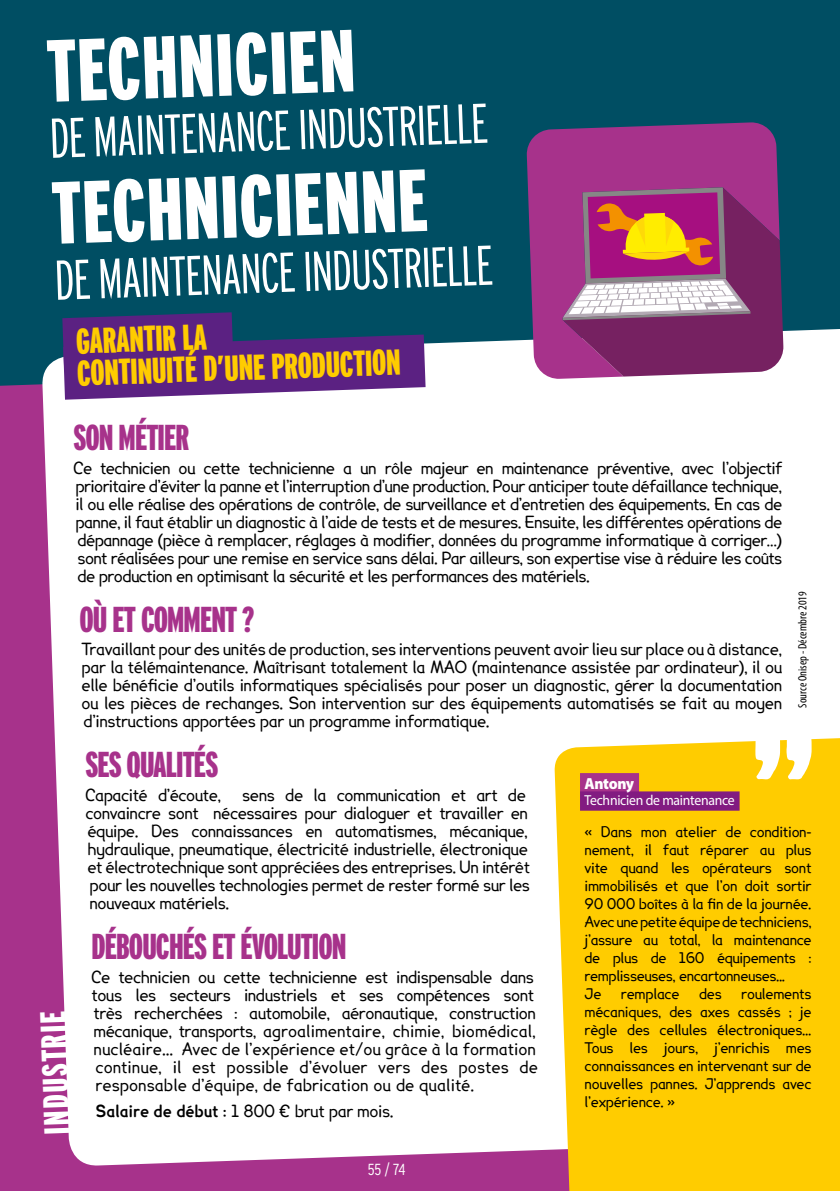
<style>
.page{position:relative;width:840px;height:1191px;background:#fff}
.page>*{position:absolute;margin:0;border:0;box-sizing:border-box;transform-origin:0 0}
.t1{font:900 extra-condensed 88px "Interstate";color:#fff}
.t2{font:300 extra-condensed 56px "Interstate";color:#fff}
.t3{font:900 extra-condensed 36px "Interstate";letter-spacing:-.025em;color:#a7328b}
.t4{font:900 extra-condensed 36px/32px "Interstate";color:#fc0}
.t5{font:900 extra-condensed 36px "Interstate";color:#fff}
.t6{font:16px/18px "Lexie Readable";letter-spacing:-.03em;color:#000;text-align:justify}
.t7{font:900 16px "Myriad Pro";letter-spacing:-.025em;color:#fff;scale:.95 1}
.t8{font:300 condensed 16px "Interstate";color:#fff}
.t9{font:14.4px "Myriad Pro";letter-spacing:-.02em;color:#fff;scale:.95 1}
.t10{font:14px/18px "Lexie Readable";letter-spacing:-.02em;color:#000}
.t11{font:condensed 12px "Myriad Pro";color:#000}
.s1{font-weight:700}
</style>
<div class="page">
<div style="left:0;top:0;width:839px;height:1191px;background:#a7328b"></div>
<div style="left:0;top:0;width:839px;height:386px;background:#004e63"></div>
<div style="left:41px;top:327px;width:798px;height:839px;background:#fff"></div>
<div style="left:553px;top:737px;width:286px;height:454px;background:#fc0"></div>
<svg style="left:755px;top:735px;width:56px;height:44px;background:#fff1ba"></svg>
<div style="left:579px;top:773px;width:59px;height:19px;background:#a7328b"></div>
<div style="left:579px;top:791px;width:160px;height:19px;background:#821b81"></div>
<svg style="left:62px;top:312px;width:363px;height:88px;background:#573a86"></svg>
<svg style="left:526px;top:122px;width:253px;height:257px"></svg>
<svg style="left:562px;top:187px;width:221px;height:189px;fill:#762161"></svg>
<svg style="left:562px;top:187px;width:188px;height:133px;background:#b56883"></svg>
<h1 class="t1" style="left:45px;top:18px;width:310px;rotate:-2deg">TECHNICIEN</h1>
<h2 class="t2" style="left:48px;top:104px;width:440px;rotate:-2deg">DE MAINTENANCE INDUSTRIELLE</h2>
<h1 class="t1" style="left:50px;top:159px;width:377px;rotate:-2deg">TECHNICIENNE</h1>
<h2 class="t2" style="left:53px;top:246px;width:440px;rotate:-2deg">DE MAINTENANCE INDUSTRIELLE</h2>
<h3 class="t4" style="left:75px;top:325px;width:325px;rotate:-2deg">GARANTIR LA<br>CONTINUITÉ D’UNE PRODUCTION</h3>
<h3 class="t3" style="left:73px;top:415px;width:117px">SON MÉTIER</h3>
<p class="t6" style="left:73px;top:458px;width:710px">Ce technicien ou cette technicienne a un rôle majeur en maintenance préventive, avec l’objectif prioritaire d’éviter la panne et l’interruption d’une production. Pour anticiper toute défaillance technique, il ou elle réalise des opérations de contrôle, de surveillance et d’entretien des équipements. En cas de panne, il faut établir un diagnostic à l’aide de tests et de mesures. Ensuite, les différentes opérations de dépannage (pièce à remplacer, réglages à modifier, données du programme informatique à corriger…) sont réalisées pour une remise en service sans délai. Par ailleurs, son expertise vise à réduire les coûts de production en optimisant la sécurité et les performances des matériels.</p>
<h3 class="t3" style="left:79px;top:597px;width:176px">OÙ ET COMMENT ?</h3>
<p class="t6" style="left:81px;top:640px;width:702px">Travaillant pour des unités de production, ses interventions peuvent avoir lieu sur place ou à distance, par la télémaintenance. Maîtrisant totalement la MAO (maintenance assistée par ordinateur), il ou elle bénéficie d’outils informatiques spécialisés pour poser un diagnostic, gérer la documentation ou les pièces de rechanges. Son intervention sur des équipements automatisés se fait au moyen d’instructions apportées par un programme informatique.</p>
<h3 class="t3" style="left:85px;top:743px;width:134px">SES QUALITÉS</h3>
<p class="t6" style="left:85px;top:785px;width:137px">Capacité d’écoute,</p>
<p class="t11" style="left:794px;top:707px;width:118px;rotate:-90deg">Source Onisep - Décembre 2019</p>
<p class="t7" style="left:584px;top:774px;width:54px">Antony</p>
<p class="t9" style="left:584px;top:791px;width:159px">Technicien de maintenance</p>
<p class="t6" style="left:85px;top:785px;width:446px;text-align:left;text-indent:157px">sens de la communication et art de convaincre sont nécessaires pour dialoguer et travailler en équipe. Des connaissances en automatismes, mécanique, hydraulique, pneumatique, électricité industrielle, électronique et électrotechnique sont appréciées des entreprises. Un intérêt pour les nouvelles technologies permet de rester formé sur les nouveaux matériels.</p>
<h3 class="t3" style="left:91px;top:924px;width:256px">DÉBOUCHÉS ET ÉVOLUTION</h3>
<p class="t6" style="left:91px;top:967px;width:448px;text-align:left">Ce technicien ou cette technicienne est indispensable dans tous les secteurs industriels et ses compétences sont très recherchées : automobile, aéronautique, construction mécanique, transports, agroalimentaire, chimie, biomédical, nucléaire... Avec de l’expérience et/ou grâce à la formation continue, il est possible d’évoluer vers des postes de responsable d’équipe, de fabrication ou de qualité.</p>
<p class="t6" style="left:95px;top:1101px;width:299px"><span class="s1">Salaire de début :</span> 1 800 € brut par mois.</p>
<p class="t10" style="left:584px;top:822px;width:228px">« Dans mon atelier de condition&shy;nement, il faut réparer au plus vite quand les opérateurs sont immobilisés et que l’on doit sortir<br>90 000 boîtes à la fin de la journée.<br>Avec une petite équipe de techniciens, j’assure au total, la maintenance de plus de 160 équipements : remplisseuses, encartonneuses...<br>Je</p>
<p class="t10" style="left:584px;top:984px;width:228px;text-align:justify;text-indent:157px">roulements mécaniques, des axes cassés ; je règle des cellules électroniques...<br>Tous les jours, j’enrichis mes connaissances en intervenant sur de nouvelles pannes. J’apprends avec l’expérience. »</p>
<p class="t10" style="left:620px;top:984px;width:60px">remplace</p>
<p class="t10" style="left:698px;top:984px;width:24px">des</p>
<h3 class="t5" style="left:35px;top:1135px;width:125px;rotate:-92deg">INDUSTRIE</h3>
<p class="t8" style="left:367px;top:1160px;width:39px">55 / 74</p>
</div>
